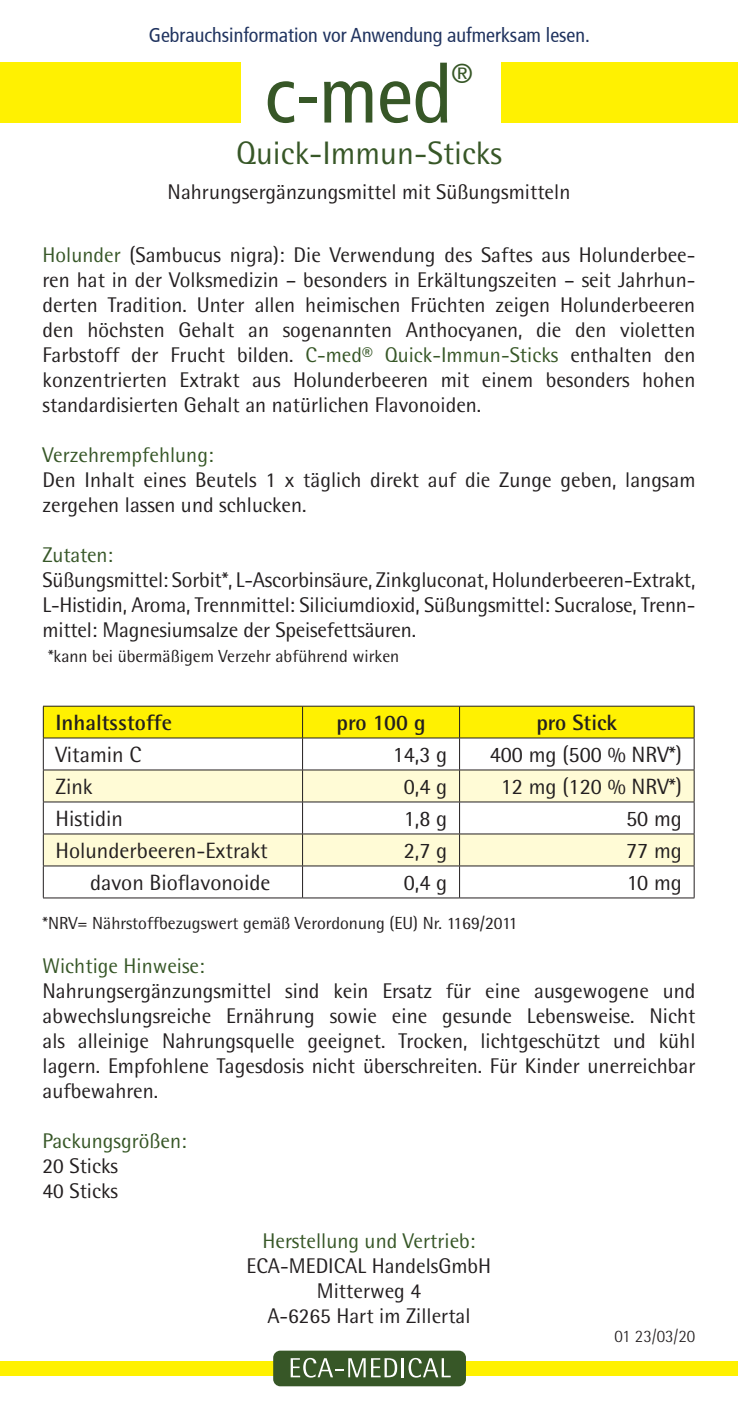
<style>
.page{position:relative;width:738px;height:1418px;background:#fff}
.page>*{position:absolute;margin:0;border:0;box-sizing:border-box;transform-origin:0 0}
.t1{font:condensed 79.75px "Frutiger";color:#375727}
.t2{font:32.5px "Rotis Semi Sans";color:#375727}
.t3{font:condensed 27.5px "Frutiger";color:#375727}
.t4{font:22.25px "Rotis Semi Sans";color:#231f20}
.t5{font:700 22.25px "Rotis Semi Sans";color:#231f20}
.t6{font:21.25px/25px "Rotis Semi Sans";color:#231f20;text-align:justify}
.t7{font:21.25px "Rotis Semi Sans";color:#375727}
.t8{font:condensed 20px "Frutiger";color:#20335f}
.t9{font:17.5px "Rotis Semi Sans";color:#231f20}
.t10{font:300 17.5px "Rotis Semi Sans";color:#231f20}
.s1{color:#375727}
</style>
<div class="page">
<div style="left:0;top:1360px;width:737px;height:14px;background:#fff101"></div>
<div style="left:273px;top:1350px;width:192px;height:36px;background:#375727;border-radius:7px"></div>
<svg style="left:290px;top:1357px;width:75px;height:20px"></svg>
<svg style="left:371px;top:1357px;width:79px;height:20px"></svg>
<div style="left:0;top:63px;width:240px;height:60px;background:#fff101"></div>
<div style="left:501px;top:63px;width:236px;height:60px;background:#fff101"></div>
<div style="left:43px;top:706px;width:259px;height:32px;background:#fff101"></div>
<div style="left:303px;top:706px;width:390px;height:31px;background:#fff101"></div>
<svg style="left:44px;top:738px;width:649px;height:31px"></svg>
<svg style="left:44px;top:770px;width:649px;height:95px;fill:#fffbd6"></svg>
<svg style="left:44px;top:866px;width:649px;height:31px"></svg>
<hr style="left:43px;top:705px;width:259px;height:1px;background:#231f20">
<hr style="left:43px;top:706px;width:1px;height:31px;background:#231f20">
<hr style="left:302px;top:705px;width:157px;height:1px;background:#231f20">
<hr style="left:302px;top:706px;width:1px;height:31px;background:#231f20">
<hr style="left:459px;top:705px;width:235px;height:1px;background:#231f20">
<hr style="left:459px;top:706px;width:1px;height:31px;background:#231f20">
<hr style="left:693px;top:706px;width:1px;height:31px;background:#231f20">
<hr style="left:43px;top:737px;width:259px;height:1px;background:#231f20">
<hr style="left:43px;top:738px;width:1px;height:31px;background:#231f20">
<hr style="left:302px;top:737px;width:157px;height:1px;background:#231f20">
<hr style="left:302px;top:738px;width:1px;height:31px;background:#231f20">
<hr style="left:459px;top:737px;width:235px;height:1px;background:#231f20">
<hr style="left:459px;top:738px;width:1px;height:31px;background:#231f20">
<hr style="left:693px;top:738px;width:1px;height:31px;background:#231f20">
<hr style="left:43px;top:769px;width:259px;height:1px;background:#231f20">
<hr style="left:43px;top:770px;width:1px;height:31px;background:#231f20">
<hr style="left:302px;top:769px;width:157px;height:1px;background:#231f20">
<hr style="left:302px;top:770px;width:1px;height:31px;background:#231f20">
<hr style="left:459px;top:769px;width:235px;height:1px;background:#231f20">
<hr style="left:459px;top:770px;width:1px;height:31px;background:#231f20">
<hr style="left:693px;top:770px;width:1px;height:31px;background:#231f20">
<hr style="left:43px;top:801px;width:259px;height:1px;background:#231f20">
<hr style="left:43px;top:802px;width:1px;height:31px;background:#231f20">
<hr style="left:302px;top:801px;width:157px;height:1px;background:#231f20">
<hr style="left:302px;top:802px;width:1px;height:31px;background:#231f20">
<hr style="left:459px;top:801px;width:235px;height:1px;background:#231f20">
<hr style="left:459px;top:802px;width:1px;height:31px;background:#231f20">
<hr style="left:693px;top:802px;width:1px;height:31px;background:#231f20">
<hr style="left:43px;top:833px;width:259px;height:1px;background:#231f20">
<hr style="left:43px;top:834px;width:1px;height:31px;background:#231f20">
<hr style="left:302px;top:833px;width:157px;height:1px;background:#231f20">
<hr style="left:302px;top:834px;width:1px;height:31px;background:#231f20">
<hr style="left:459px;top:833px;width:235px;height:1px;background:#231f20">
<hr style="left:459px;top:834px;width:1px;height:31px;background:#231f20">
<hr style="left:693px;top:834px;width:1px;height:31px;background:#231f20">
<hr style="left:43px;top:865px;width:259px;height:1px;background:#231f20">
<hr style="left:43px;top:866px;width:1px;height:31px;background:#231f20">
<hr style="left:302px;top:865px;width:157px;height:1px;background:#231f20">
<hr style="left:302px;top:866px;width:1px;height:31px;background:#231f20">
<hr style="left:459px;top:865px;width:235px;height:1px;background:#231f20">
<hr style="left:459px;top:866px;width:1px;height:31px;background:#231f20">
<hr style="left:693px;top:866px;width:1px;height:31px;background:#231f20">
<hr style="left:43px;top:897px;width:259px;height:1px;background:#231f20">
<hr style="left:302px;top:897px;width:157px;height:1px;background:#231f20">
<hr style="left:459px;top:897px;width:235px;height:1px;background:#231f20">
<p class="t8" style="left:149px;top:24px;width:442px">Gebrauchsinformation vor Anwendung aufmerksam lesen.</p>
<h1 class="t1" style="left:264px;top:48px;width:188px">c-med</h1>
<p class="t3" style="left:451px;top:57px;width:24px">®</p>
<h2 class="t2" style="left:236px;top:134px;width:267px">Quick-Immun-Sticks</h2>
<p class="t6" style="left:167px;top:179px;width:404px">Nahrungsergänzungsmittel mit Süßungsmitteln</p>
<p class="t6" style="left:43px;top:242px;width:654px"><span class="s1">Holunder</span> (Sambucus nigra): Die Verwendung des Saftes aus Holunderbee&shy;ren hat in der Volksmedizin – besonders in Erkältungszeiten – seit Jahrhun&shy;derten Tradition. Unter allen heimischen Früchten zeigen Holunderbeeren den höchsten Gehalt an sogenannten Anthocyanen, die den violetten Farbstoff der Frucht bilden. <span class="s1">C-med® Quick-Immun-Sticks</span> enthalten den konzentrierten Extrakt aus Holunderbeeren mit einem besonders hohen standardisierten Gehalt an natürlichen Flavonoiden.</p>
<p class="t7" style="left:43px;top:442px;width:172px">Verzehrempfehlung:</p>
<p class="t6" style="left:43px;top:467px;width:654px">Den Inhalt eines Beutels 1 x täglich direkt auf die Zunge geben, langsam zergehen lassen und schlucken.</p>
<p class="t7" style="left:43px;top:542px;width:72px">Zutaten:</p>
<p class="t6" style="left:43px;top:567px;width:653px">Süßungsmittel: Sorbit*, L-Ascorbinsäure, Zinkgluconat, Holunderbeeren-Extrakt, L-Histidin, Aroma, Trennmittel: Siliciumdioxid, Süßungsmittel: Sucralose, Trenn&shy;mittel: Magnesiumsalze der Speisefettsäuren.</p>
<p class="t9" style="left:48px;top:646px;width:352px">*kann bei übermäßigem Verzehr abführend wirken</p>
<p class="t5" style="left:55px;top:709px;width:118px">Inhaltsstoffe</p>
<p class="t5" style="left:336px;top:709px;width:90px">pro 100 g</p>
<p class="t5" style="left:536px;top:709px;width:82px">pro Stick</p>
<p class="t4" style="left:55px;top:741px;width:87px">Vitamin C</p>
<p class="t4" style="left:392px;top:741px;width:56px">14,3 g</p>
<p class="t4" style="left:489px;top:741px;width:194px">400 mg (500 % NRV*)</p>
<p class="t4" style="left:55px;top:773px;width:39px">Zink</p>
<p class="t4" style="left:403px;top:773px;width:45px">0,4 g</p>
<p class="t4" style="left:500px;top:773px;width:182px">12 mg (120 % NRV*)</p>
<p class="t4" style="left:55px;top:805px;width:69px">Histidin</p>
<p class="t4" style="left:403px;top:805px;width:45px">1,8 g</p>
<p class="t4" style="left:625px;top:805px;width:57px">50 mg</p>
<p class="t4" style="left:55px;top:837px;width:214px">Holunderbeeren-Extrakt</p>
<p class="t4" style="left:403px;top:837px;width:45px">2,7 g</p>
<p class="t4" style="left:625px;top:837px;width:57px">77 mg</p>
<p class="t4" style="left:90px;top:869px;width:182px">davon Bioflavonoide</p>
<p class="t4" style="left:403px;top:869px;width:45px">0,4 g</p>
<p class="t4" style="left:626px;top:869px;width:56px">10 mg</p>
<p class="t9" style="left:43px;top:912px;width:476px">*NRV= Nährstoffbezugswert gemäß Verordonung (EU) Nr. 1169/2011</p>
<p class="t7" style="left:43px;top:953px;width:163px">Wichtige Hinweise:</p>
<p class="t6" style="left:43px;top:977px;width:654px">Nahrungsergänzungsmittel sind kein Ersatz für eine ausgewogene und abwechslungsreiche Ernährung sowie eine gesunde Lebensweise. Nicht als alleinige Nahrungsquelle geeignet. Trocken, lichtgeschützt und kühl lagern. Empfohlene Tagesdosis nicht überschreiten. Für Kinder unerreichbar aufbewahren.</p>
<p class="t7" style="left:43px;top:1127px;width:145px">Packungsgrößen:</p>
<p class="t6" style="left:43px;top:1152px;width:77px">20 Sticks<br>40 Sticks</p>
<p class="t7" style="left:262px;top:1227px;width:214px">Herstellung und Vertrieb:</p>
<p class="t6" style="left:246px;top:1252px;width:246px;text-align:center">ECA-MEDICAL HandelsGmbH<br>Mitterweg 4<br>A-6265 Hart im Zillertal</p>
<p class="t10" style="left:614px;top:1326px;width:82px">01 23/03/20</p>
</div>
